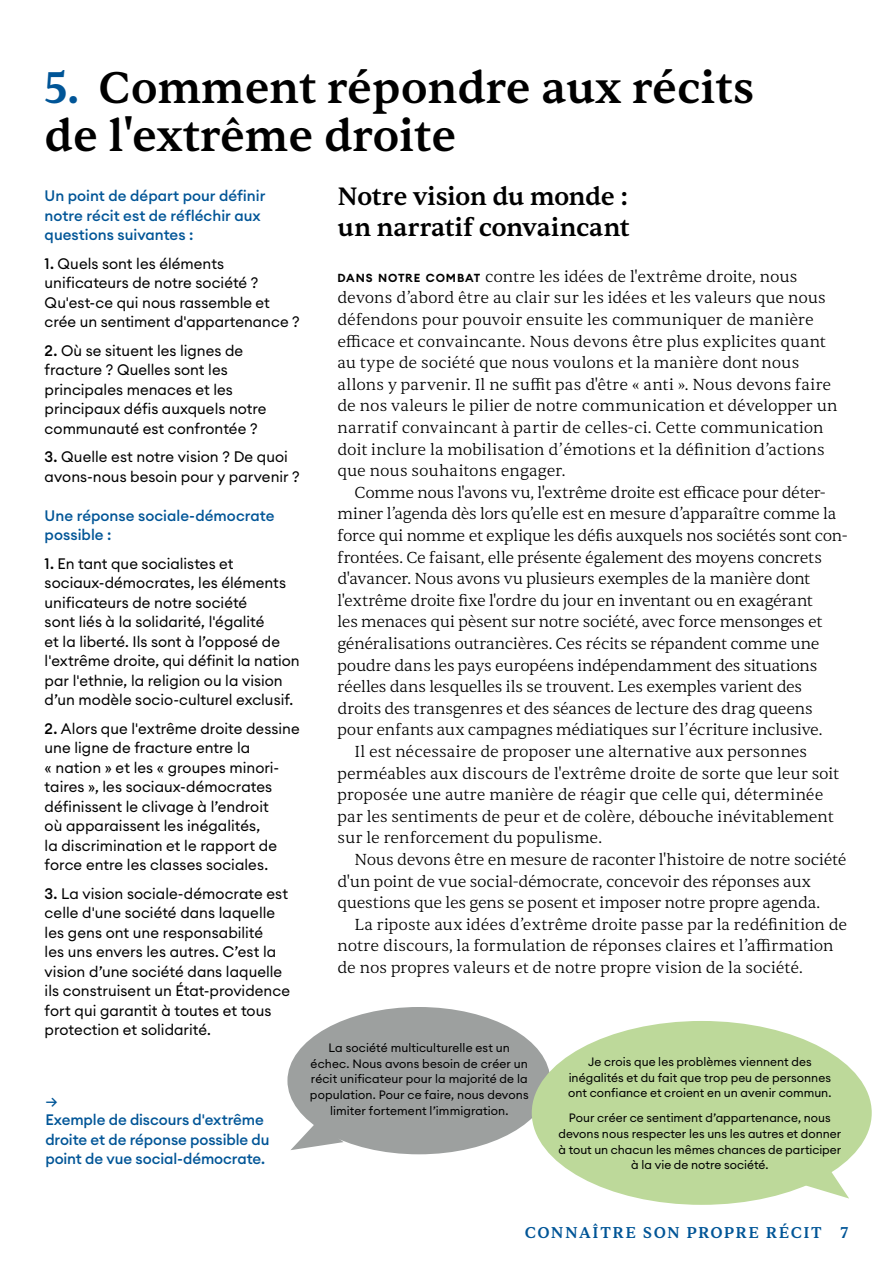
<style>
.page{position:relative;width:893px;height:1263px;background:#fff}
.page>*{position:absolute;margin:0;border:0;box-sizing:border-box;transform-origin:0 0}
.t1{font:500 45px/48px "Sentient";color:#000}
.t2{font:500 25.5px/30.6px "Sentient";letter-spacing:-.01em;color:#000}
.t3{font:300 16.2px/21.6px "Sentient";letter-spacing:-.01em;color:#000}
.t4{font:500 15.9px "Sentient";letter-spacing:.085em;color:#005597}
.t5{font:15px/19.5px "Euclid Circular A";color:#000}
.t6{font:500 15px/19.5px "Euclid Circular A";color:#005597}
.t7{font:12px/15.8px "Euclid Circular A";letter-spacing:.005em;color:#000;text-align:center}
.s1{color:#005597}
.s2{font-family:"Euclid Circular A";font-weight:600;font-size:11.55px}
.s3{font-weight:500}
</style>
<div class="page">
<div style="left:287px;top:1007px;width:263px;height:147px;background:#9da09f;border-radius:50%"></div>
<svg style="left:291px;top:1122px;width:53px;height:28px"></svg>
<div style="left:532px;top:1021px;width:340px;height:184px;background:#bdd99a;border-radius:50%"></div>
<svg style="left:801px;top:1165px;width:48px;height:33px"></svg>
<h1 class="t1" style="left:45px;top:65px;width:711px"><span class="s1">5.</span> Comment répondre aux récits de l'extrême droite</h1>
<h2 class="t2" style="left:338px;top:181px;width:294px">Notre vision du monde : un narratif convaincant</h2>
<p class="t3" style="left:338px;top:266px;width:502px"><span class="s2">DANS NOTRE COMBAT</span> contre les idées de l'extrême droite, nous devons d’abord être au clair sur les idées et les valeurs que nous défendons pour pouvoir ensuite les communiquer de manière efficace et convaincante. Nous devons être plus explicites quant au type de société que nous voulons et la manière dont nous allons y parvenir. Il ne suffit pas d'être « anti ». Nous devons faire de nos valeurs le pilier de notre communication et développer un narratif convaincant à partir de celles-ci. Cette communication doit inclure la mobilisation d’émotions et la définition d’actions que nous souhaitons engager.</p>
<p class="t3" style="left:355px;top:482px;width:473px">Comme nous l'avons vu, l'extrême droite est efficace pour déter-</p>
<p class="t3" style="left:338px;top:503px;width:500px">miner l’agenda dès lors qu’elle est en mesure d’apparaître comme la</p>
<p class="t3" style="left:338px;top:525px;width:512px">force qui nomme et explique les défis auxquels nos sociétés sont con-</p>
<p class="t3" style="left:338px;top:546px;width:486px">frontées. Ce faisant, elle présente également des moyens concrets</p>
<p class="t3" style="left:338px;top:568px;width:474px">d'avancer. Nous avons vu plusieurs exemples de la manière dont</p>
<p class="t3" style="left:338px;top:590px;width:477px">l'extrême droite fixe l'ordre du jour en inventant ou en exagérant</p>
<p class="t3" style="left:338px;top:611px;width:486px">les menaces qui pèsent sur notre société, avec force mensonges et</p>
<p class="t3" style="left:338px;top:633px;width:483px">généralisations outrancières. Ces récits se répandent comme une</p>
<p class="t3" style="left:338px;top:654px;width:482px">poudre dans les pays européens indépendamment des situations</p>
<p class="t3" style="left:338px;top:676px;width:466px">réelles dans lesquelles ils se trouvent. Les exemples varient des</p>
<p class="t3" style="left:338px;top:698px;width:477px">droits des transgenres et des séances de lecture des drag queens</p>
<p class="t3" style="left:338px;top:719px;width:486px">pour enfants aux campagnes médiatiques sur l’écriture inclusive.</p>
<p class="t3" style="left:355px;top:741px;width:454px">Il est nécessaire de proposer une alternative aux personnes</p>
<p class="t3" style="left:338px;top:762px;width:503px">perméables aux discours de l'extrême droite de sorte que leur soit</p>
<p class="t3" style="left:338px;top:784px;width:487px">proposée une autre manière de réagir que celle qui, déterminée</p>
<p class="t3" style="left:338px;top:806px;width:498px">par les sentiments de peur et de colère, débouche inévitablement</p>
<p class="t3" style="left:338px;top:827px;width:266px">sur le renforcement du populisme.</p>
<p class="t3" style="left:355px;top:849px;width:494px">Nous devons être en mesure de raconter l'histoire de notre société</p>
<p class="t3" style="left:338px;top:870px;width:475px">d'un point de vue social-démocrate, concevoir des réponses aux</p>
<p class="t3" style="left:338px;top:892px;width:484px">questions que les gens se posent et imposer notre propre agenda.</p>
<p class="t3" style="left:355px;top:914px;width:494px">La riposte aux idées d’extrême droite passe par la redéfinition de</p>
<p class="t3" style="left:338px;top:935px;width:498px">notre discours, la formulation de réponses claires et l’affirmation</p>
<p class="t3" style="left:338px;top:957px;width:467px">de nos propres valeurs et de notre propre vision de la société.</p>
<p class="t6" style="left:45px;top:186px;width:222px">Un point de départ pour définir notre récit est de réfléchir aux questions suivantes :</p>
<p class="t5" style="left:45px;top:253px;width:257px"><span class="s3">1.</span> Quels sont les éléments unificateurs de notre société ?<br>Qu'est-ce qui nous rassemble et crée un sentiment d'appartenance ?</p>
<p class="t5" style="left:45px;top:340px;width:223px"><span class="s3">2.</span> Où se situent les lignes de fracture ? Quelles sont les principales menaces et les principaux défis auxquels notre communauté est confrontée ?</p>
<p class="t5" style="left:45px;top:447px;width:257px"><span class="s3">3.</span> Quelle est notre vision ? De quoi avons-nous besoin pour y parvenir ?</p>
<p class="t6" style="left:45px;top:505px;width:231px">Une réponse sociale-démocrate possible :</p>
<p class="t5" style="left:45px;top:553px;width:257px"><span class="s3">1.</span> En tant que socialistes et sociaux-démocrates, les éléments unificateurs de notre société<br>sont liés à la solidarité, l'égalité<br>et la liberté. Ils sont à l’opposé de l'extrême droite, qui définit la nation par l'ethnie, la religion ou la vision d’un modèle socio-culturel exclusif.</p>
<p class="t5" style="left:45px;top:718px;width:257px"><span class="s3">2.</span> Alors que l'extrême droite dessine une ligne de fracture entre la<br>« nation » et les « groupes minori&shy;taires », les sociaux-démocrates définissent le clivage à l’endroit<br>où apparaissent les inégalités,<br>la discrimination et le rapport de force entre les classes sociales.</p>
<p class="t5" style="left:45px;top:883px;width:247px"><span class="s3">3.</span> La vision sociale-démocrate est celle d'une société dans laquelle les gens ont une responsabilité<br>les uns envers les autres. C’est la vision d’une société dans laquelle ils construisent un État-providence fort qui garantit à toutes et tous protection et solidarité.</p>
<p class="t6" style="left:45px;top:1090px;width:226px">→<br>Exemple de discours d'extrême droite et de réponse possible du point de vue social-démocrate.</p>
<p class="t7" style="left:310px;top:1040px;width:220px">La société multiculturelle est un échec. Nous avons besoin de créer un récit unificateur pour la majorité de la population. Pour ce faire, nous devons limiter fortement l’immigration.</p>
<p class="t7" style="left:568px;top:1053px;width:265px">Je crois que les problèmes viennent des inégalités et du fait que trop peu de personnes ont confiance et croient en un avenir commun.</p>
<p class="t7" style="left:558px;top:1110px;width:284px">Pour créer ce sentiment d’appartenance, nous devons nous respecter les uns les autres et donner à tout un chacun les mêmes chances de participer à la vie de notre société.</p>
<p class="t4" style="left:525px;top:1223px;width:325px">CONNAÎTRE SON PROPRE RÉCIT 7</p>
</div>
